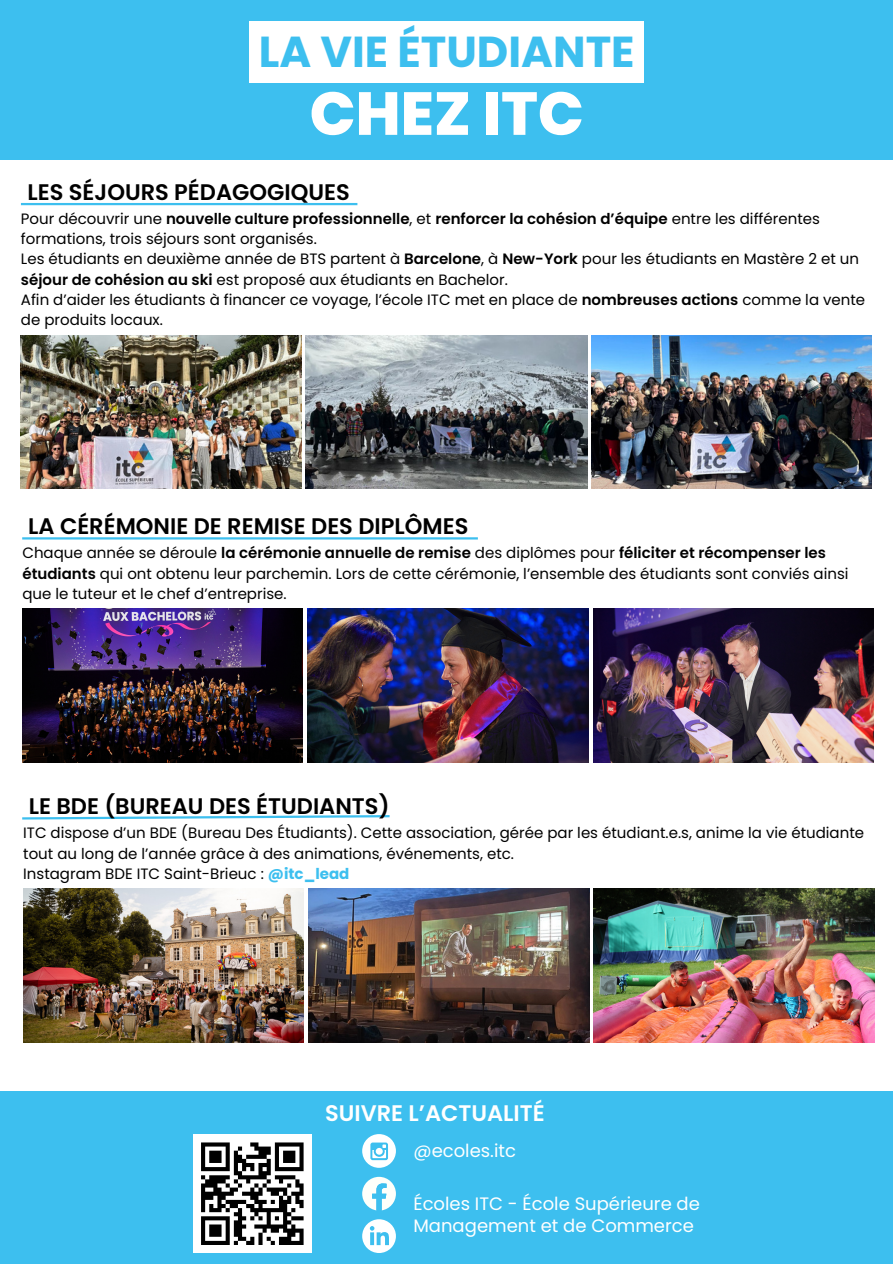
<style>
.page{position:relative;width:893px;height:1264px;background:#fff}
.page>*{position:absolute;margin:0;border:0;box-sizing:border-box;transform-origin:0 0}
.t1{font:800 60.6px "Poppins";color:#fff}
.t2{font:700 43.2px "Poppins";color:#3dbfef}
.t3{font:600 22.5px "Poppins";color:#000}
.t4{font:600 22.5px "Poppins";color:#fff}
.t5{font:18px/21.3px "Poppins";color:#fff}
.t6{font:15px/20.2px "Poppins";color:#000}
.s1{font-weight:600}
.s2{font-weight:700;color:#3dbfef}
</style>
<div class="page">
<img style="left:21px;top:335px;width:280px;height:153px">
<img style="left:306px;top:335px;width:281px;height:153px">
<img style="left:591px;top:335px;width:280px;height:153px">
<div style="left:0;top:0;width:892px;height:160px;background:#3dbfef"></div>
<hr style="left:21px;top:203px;width:336px;height:2px;background:#3dbfef">
<hr style="left:22px;top:537px;width:456px;height:2px;background:#3dbfef">
<img style="left:22px;top:608px;width:280px;height:154px">
<img style="left:307px;top:608px;width:281px;height:154px">
<img style="left:593px;top:608px;width:280px;height:154px">
<svg style="left:22px;top:815px;width:368px;height:5px"></svg>
<img style="left:23px;top:888px;width:280px;height:154px">
<img style="left:308px;top:888px;width:281px;height:154px">
<img style="left:594px;top:888px;width:280px;height:154px">
<div style="left:0;top:1091px;width:892px;height:172px;background:#3dbfef"></div>
<svg style="left:362px;top:1176px;width:34px;height:34px"></svg>
<div style="left:362px;top:1134px;width:34px;height:33px;background:#fff;border-radius:50%"></div>
<svg style="left:370px;top:1142px;width:18px;height:18px"></svg>
<svg style="left:362px;top:1219px;width:34px;height:33px"></svg>
<div style="left:193px;top:1134px;width:119px;height:119px;background:#fff"></div>
<svg style="left:201px;top:1142px;width:102px;height:102px"></svg>
<hr style="left:279px;top:1240px;width:24px;height:4px;background:#000">
<div style="left:249px;top:22px;width:395px;height:61px;background:#fff"></div>
<p class="t2" style="left:259px;top:22px;width:377px">LA VIE ÉTUDIANTE</p>
<p class="t1" style="left:309px;top:71px;width:275px">CHEZ ITC</p>
<p class="t3" style="left:27px;top:176px;width:324px">LES SÉJOURS PÉDAGOGIQUES</p>
<p class="t6" style="left:21px;top:208px;width:800px">Pour découvrir une <span class="s1">nouvelle culture professionnelle</span>, et <span class="s1">renforcer la cohésion d’équipe</span> entre les différentes formations, trois séjours sont organisés.</p>
<p class="t6" style="left:21px;top:249px;width:839px">Les étudiants en deuxième année de BTS partent à <span class="s1">Barcelone</span>, à <span class="s1">New-York</span> pour les étudiants en Mastère 2 et un <span class="s1">séjour de cohésion au ski</span> est proposé aux étudiants en Bachelor.</p>
<p class="t6" style="left:21px;top:289px;width:845px">Afin d’aider les étudiants à financer ce voyage, l’école ITC met en place de <span class="s1">nombreuses actions</span> comme la vente de produits locaux.</p>
<p class="t3" style="left:28px;top:510px;width:441px">LA CÉRÉMONIE DE REMISE DES DIPLÔMES</p>
<p class="t6" style="left:22px;top:543px;width:827px">Chaque année se déroule <span class="s1">la cérémonie annuelle de remise</span> des diplômes pour <span class="s1">féliciter et récompenser les étudiants</span> qui ont obtenu leur parchemin. Lors de cette cérémonie, l’ensemble des étudiants sont conviés ainsi que le tuteur et le chef d’entreprise.</p>
<p class="t3" style="left:29px;top:790px;width:362px">LE BDE (BUREAU DES ÉTUDIANTS)</p>
<p class="t6" style="left:23px;top:823px;width:842px">ITC dispose d’un BDE (Bureau Des Étudiants). Cette association, gérée par les étudiant.e.s, anime la vie étudiante tout au long de l’année grâce à des animations, événements, etc.</p>
<p class="t6" style="left:23px;top:863px;width:328px">Instagram BDE ITC Saint-Brieuc : <span class="s2">@itc_lead</span></p>
<p class="t4" style="left:325px;top:1097px;width:221px">SUIVRE L’ACTUALITÉ</p>
<p class="t5" style="left:413px;top:1139px;width:104px">@ecoles.itc</p>
<p class="t5" style="left:413px;top:1193px;width:288px">Écoles ITC - École Supérieure de<br>Management et de Commerce</p>
</div>
